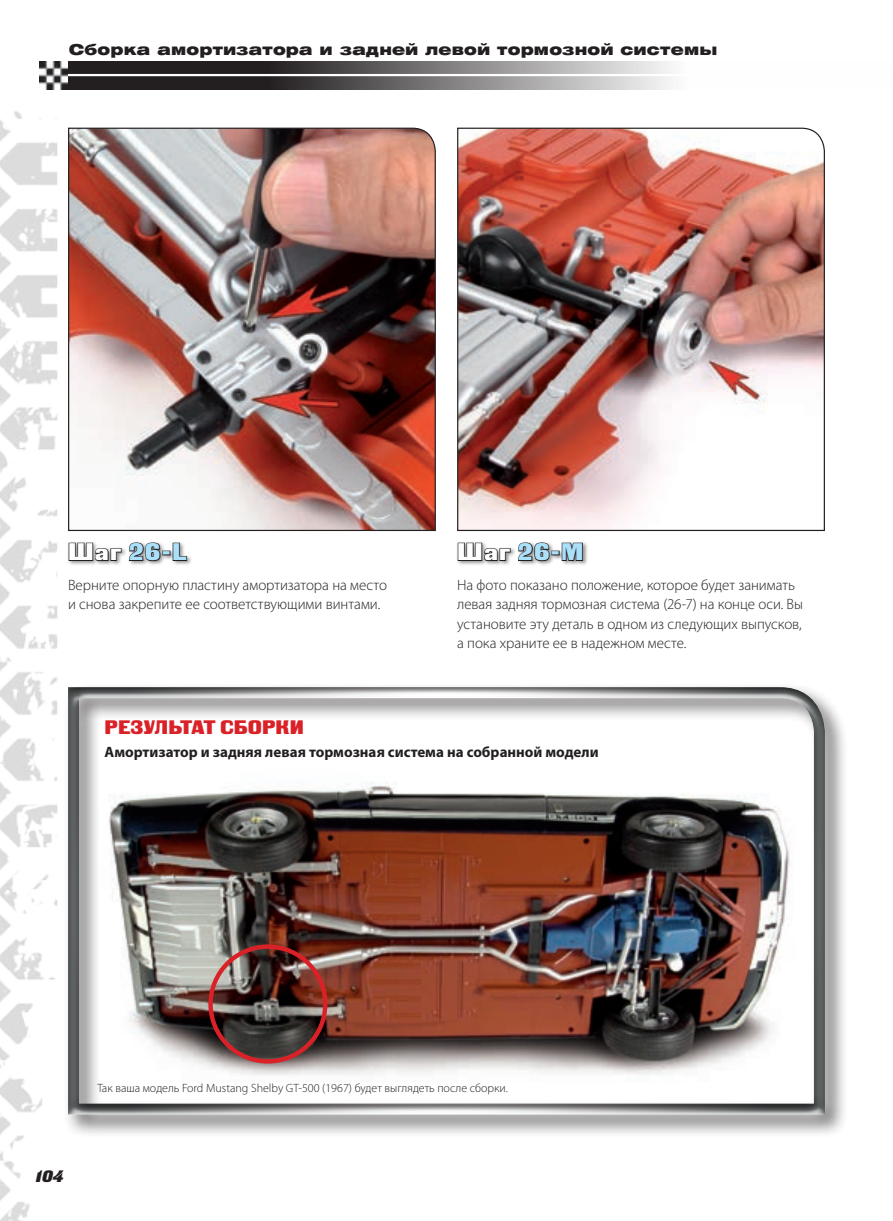
<style>
.page{position:relative;width:893px;height:1221px;background:#fff}
.page>*{position:absolute;margin:0;border:0;box-sizing:border-box;transform-origin:0 0}
.t1{font:24px "Black Grotesk C";letter-spacing:.05em;color:#aae0f9}
.t2{font:19.5px "Black Grotesk C";color:#da2128}
.t3{font:italic 16.5px "Black Grotesk C";color:#231f20}
.t4{font:300 15px/19.5px "Myriad Pro";color:#231f20}
.t5{font:700 15px "Myriad Pro";color:#231f20}
.t6{font:15px "Helios Ext Black C";letter-spacing:.015em;color:#231f20}
.t7{font:300 12px "Myriad Pro";color:#231f20}
.s1{color:#fff}
</style>
<div class="page">
<svg style="left:68px;top:61px;width:603px;height:28px;background:#6a6768"></svg>
<hr style="left:64px;top:74px;width:827px;height:2px;background:#fff">
<img style="left:0;top:111px;width:98px;height:1109px">
<img style="left:40px;top:61px;width:28px;height:28px">
<div style="left:63px;top:681px;width:785px;height:456px;background:#231f20;opacity:.65"></div>
<div style="left:67px;top:684px;width:760px;height:427px;background:#231f20;opacity:.75"></div>
<img style="left:99px;top:748px;width:703px;height:343px">
<div style="left:208px;top:944px;width:119px;height:119px;border:4px solid #da2128;border-radius:50%"></div>
<img style="left:457px;top:127px;width:368px;height:404px">
<img style="left:67px;top:127px;width:369px;height:404px">
<div style="left:456px;top:540px;width:132px;height:26px;background:#231f20;opacity:.5"></div>
<svg style="left:457px;top:542px;width:54px;height:20px"></svg>
<svg style="left:517px;top:541px;width:34px;height:21px"></svg>
<div style="left:551px;top:550px;width:9px;height:5px;border:2px solid #231f20"></div>
<svg style="left:561px;top:542px;width:23px;height:19px"></svg>
<div style="left:67px;top:540px;width:125px;height:26px;background:#231f20;opacity:.5"></div>
<svg style="left:68px;top:542px;width:54px;height:20px"></svg>
<svg style="left:128px;top:541px;width:34px;height:21px"></svg>
<div style="left:162px;top:550px;width:9px;height:5px;border:2px solid #231f20"></div>
<svg style="left:172px;top:542px;width:16px;height:19px"></svg>
<p class="t6" style="left:69px;top:40px;width:650px">Сборка амортизатора и задней левой тормозной системы</p>
<h1 class="t1" style="left:68px;top:537px;width:120px"><span class="s1">Шаг</span> 26-L</h1>
<h1 class="t1" style="left:457px;top:537px;width:128px"><span class="s1">Шаг</span> 26-M</h1>
<p class="t4" style="left:68px;top:574px;width:320px">Верните опорную пластину амортизатора на место и снова закрепите ее соответствующими винтами.</p>
<h2 class="t2" style="left:105px;top:715px;width:201px">РЕЗУЛЬТАТ СБОРКИ</h2>
<p class="t4" style="left:457px;top:574px;width:347px">На фото показано положение, которое будет занимать левая задняя тормозная система (26-7) на конце оси. Вы установите эту деталь в одном из следующих выпусков, а пока храните ее в надежном месте.</p>
<p class="t5" style="left:105px;top:742px;width:496px">Амортизатор и задняя левая тормозная система на собранной модели</p>
<p class="t3" style="left:36px;top:1166px;width:29px">104</p>
<p class="t7" style="left:97px;top:1080px;width:412px">Так ваша модель Ford Mustang Shelby GT‑500 (1967) будет выглядеть после сборки.</p>
</div>
